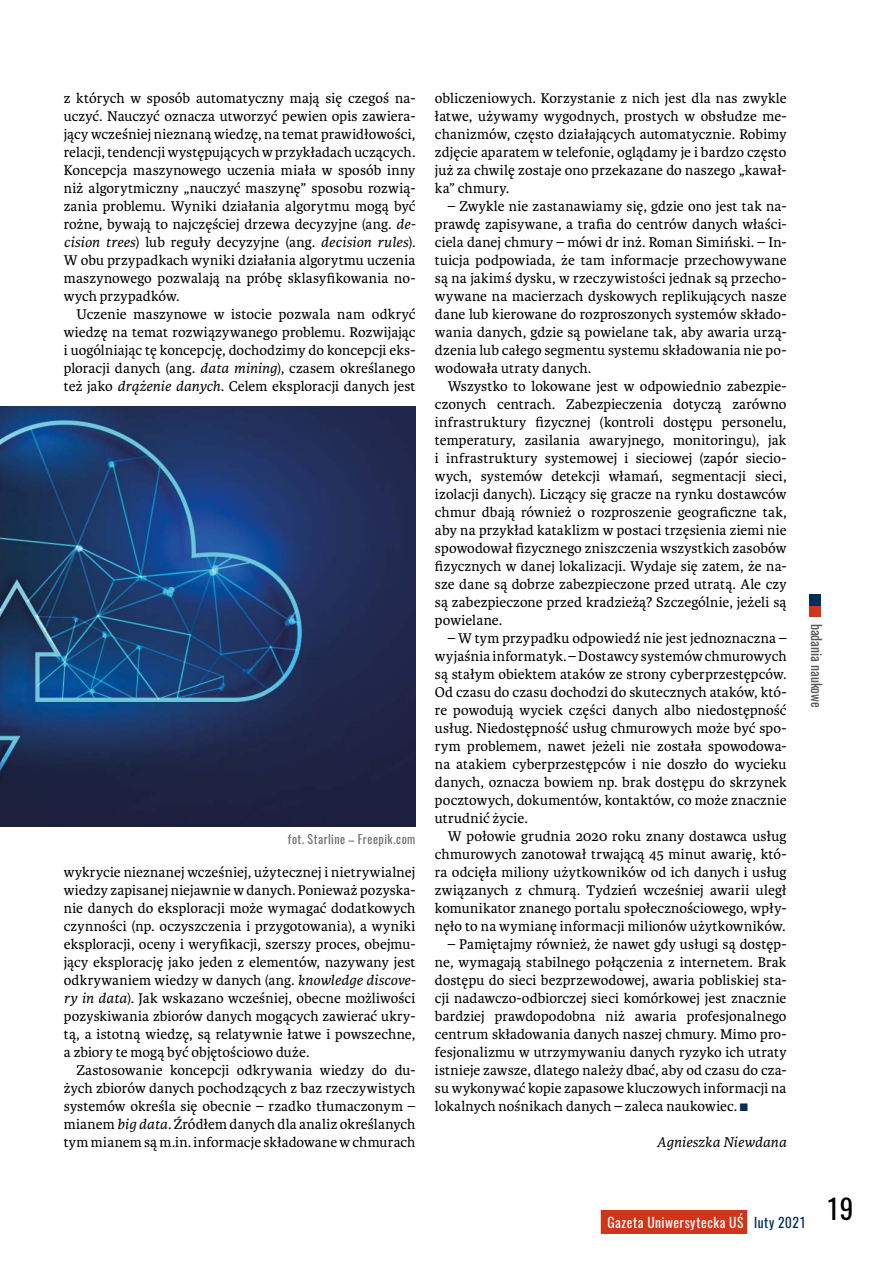
<style>
.page{position:relative;width:893px;height:1263px;background:#fff}
.page>*{position:absolute;margin:0;border:0;box-sizing:border-box;transform-origin:0 0}
.t1{font:27px "Oswald";color:#000}
.t2{font:15px/18px "Karmina";letter-spacing:.005em;color:#000;text-align:justify}
.t3{font:italic 15px "Karmina";letter-spacing:.01em;color:#000}
.t4{font:13.5px "Oswald";letter-spacing:.04em;color:#fff}
.t5{font:13.5px "Oswald";color:#575756}
.t6{font:12px "Oswald";letter-spacing:.04em;color:#706f6f}
.s1{font-style:italic}
.s2{color:#002e5a}
</style>
<div class="page">
<div style="left:601px;top:1210px;width:146px;height:24px;background:#cf3619"></div>
<div style="left:809px;top:606px;width:12px;height:11px;background:#cf3619"></div>
<div style="left:809px;top:594px;width:12px;height:12px;background:#002e5a"></div>
<img style="left:0;top:406px;width:415px;height:421px">
<p class="t2" style="left:64px;top:89px;width:353px">z których w sposób automatyczny mają się czegoś na&shy;uczyć. Nauczyć oznacza utworzyć pewien opis zawiera&shy;jący wcześniej nieznaną wiedzę, na temat prawidłowości, relacji, tendencji występujących w przykładach uczących.<br>Koncepcja maszynowego uczenia miała w sposób inny niż algorytmiczny „nauczyć maszynę” sposobu rozwią&shy;zania problemu. Wyniki działania algorytmu mogą być rożne, bywają to najczęściej drzewa decyzyjne (ang. <span class="s1">de&shy;cision trees</span>) lub reguły decyzyjne (ang. <span class="s1">decision rules</span>).<br>W obu przypadkach wyniki działania algorytmu uczenia maszynowego pozwalają na próbę sklasyfikowania no&shy;wych przypadków.</p>
<p class="t2" style="left:64px;top:305px;width:353px;text-indent:13px">Uczenie maszynowe w istocie pozwala nam odkryć wiedzę na temat rozwiązywanego problemu. Rozwijając i uogólniając tę koncepcję, dochodzimy do koncepcji eks&shy;ploracji danych (ang. <span class="s1">data mining</span>), czasem określanego też jako <span class="s1">drążenie danych</span>. Celem eksploracji danych jest</p>
<p class="t6" style="left:288px;top:831px;width:129px">fot. Starline – Freepik.com</p>
<p class="t2" style="left:64px;top:863px;width:353px">wykrycie nieznanej wcześniej, użytecznej i nietrywialnej wiedzy zapisanej niejawnie w danych. Ponieważ pozyska&shy;nie danych do eksploracji może wymagać dodatkowych czynności (np. oczyszczenia i przygotowania), a wyniki eksploracji, oceny i weryfikacji, szerszy proces, obejmu&shy;jący eksplorację jako jeden z elementów, nazywany jest odkrywaniem wiedzy w danych (ang. <span class="s1">knowledge discove&shy;ry in data</span>). Jak wskazano wcześniej, obecne możliwości pozyskiwania zbiorów danych mogących zawierać ukry&shy;tą, a istotną wiedzę, są relatywnie łatwe i powszechne, a zbiory te mogą być objętościowo duże.</p>
<p class="t2" style="left:64px;top:1061px;width:353px;text-indent:13px">Zastosowanie koncepcji odkrywania wiedzy do du&shy;żych zbiorów danych pochodzących z baz rzeczywistych systemów określa się obecnie – rzadko tłumaczonym – mianem <span class="s1">big data</span>. Źródłem danych dla analiz określanych tym mianem są m.in. informacje składowane w chmurach</p>
<p class="t2" style="left:435px;top:89px;width:353px">obliczeniowych. Korzystanie z nich jest dla nas zwykle łatwe, używamy wygodnych, prostych w obsłudze me&shy;chanizmów, często działających automatycznie. Robimy zdjęcie aparatem w telefonie, oglądamy je i bardzo często już za chwilę zostaje ono przekazane do naszego „kawał&shy;ka” chmury.</p>
<p class="t2" style="left:435px;top:197px;width:353px;text-indent:13px">– Zwykle nie zastanawiamy się, gdzie ono jest tak na&shy;prawdę zapisywane, a trafia do centrów danych właści&shy;ciela danej chmury – mówi dr inż. Roman Simiński. – In&shy;tuicja podpowiada, że tam informacje przechowywane są na jakimś dysku, w rzeczywistości jednak są przecho&shy;wywane na macierzach dyskowych replikujących nasze dane lub kierowane do rozproszonych systemów składo&shy;wania danych, gdzie są powielane tak, aby awaria urzą&shy;dzenia lub całego segmentu systemu składowania nie po&shy;wodowała utraty danych.</p>
<p class="t2" style="left:435px;top:377px;width:353px;text-indent:13px">Wszystko to lokowane jest w odpowiednio zabezpie&shy;czonych centrach. Zabezpieczenia dotyczą zarówno infrastruktury fizycznej (kontroli dostępu personelu, temperatury, zasilania awaryjnego, monitoringu), jak i infrastruktury systemowej i sieciowej (zapór siecio&shy;wych, systemów detekcji włamań, segmentacji sieci, izolacji danych). Liczący się gracze na rynku dostawców chmur dbają również o rozproszenie geograficzne tak, aby na przykład kataklizm w postaci trzęsienia ziemi nie spowodował fizycznego zniszczenia wszystkich zasobów fizycznych w danej lokalizacji. Wydaje się zatem, że na&shy;sze dane są dobrze zabezpieczone przed utratą. Ale czy są zabezpieczone przed kradzieżą? Szczególnie, jeżeli są powielane.</p>
<p class="t2" style="left:435px;top:629px;width:353px;text-indent:13px">– W tym przypadku odpowiedź nie jest jednoznaczna – wyjaśnia informatyk. – Dostawcy systemów chmurowych są stałym obiektem ataków ze strony cyberprzestępców.<br>Od czasu do czasu dochodzi do skutecznych ataków, któ&shy;re powodują wyciek części danych albo niedostępność usług. Niedostępność usług chmurowych może być spo&shy;rym problemem, nawet jeżeli nie została spowodowa&shy;na atakiem cyberprzestępców i nie doszło do wycieku danych, oznacza bowiem np. brak dostępu do skrzynek pocztowych, dokumentów, kontaktów, co może znacznie utrudnić życie.</p>
<p class="t2" style="left:435px;top:827px;width:353px;text-indent:13px">W połowie grudnia 2020 roku znany dostawca usług chmurowych zanotował trwającą 45 minut awarię, któ&shy;ra odcięła miliony użytkowników od ich danych i usług związanych z chmurą. Tydzień wcześniej awarii uległ komunikator znanego portalu społecznościowego, wpły&shy;nęło to na wymianę informacji milionów użytkowników.</p>
<p class="t2" style="left:435px;top:935px;width:353px;text-indent:13px">– Pamiętajmy również, że nawet gdy usługi są dostęp&shy;ne, wymagają stabilnego połączenia z internetem. Brak dostępu do sieci bezprzewodowej, awaria pobliskiej sta&shy;cji nadawczo-odbiorczej sieci komórkowej jest znacznie bardziej prawdopodobna niż awaria profesjonalnego centrum składowania danych naszej chmury. Mimo pro&shy;fesjonalizmu w utrzymywaniu danych ryzyko ich utraty istnieje zawsze, dlatego należy dbać, aby od czasu do cza&shy;su wykonywać kopie zapasowe kluczowych informacji na lokalnych nośnikach danych – zaleca naukowiec. <span class="s2">•</span></p>
<p class="t3" style="left:657px;top:1134px;width:131px">Agnieszka Niewdana</p>
<p class="t5" style="left:826px;top:624px;width:85px;rotate:90deg">badania naukowe</p>
<p class="t4" style="left:608px;top:1213px;width:200px">Gazeta Uniwersytecka UŚ <span class="s2">luty 2021</span></p>
<h1 class="t1" style="left:826px;top:1190px;width:28px">19</h1>
</div>
